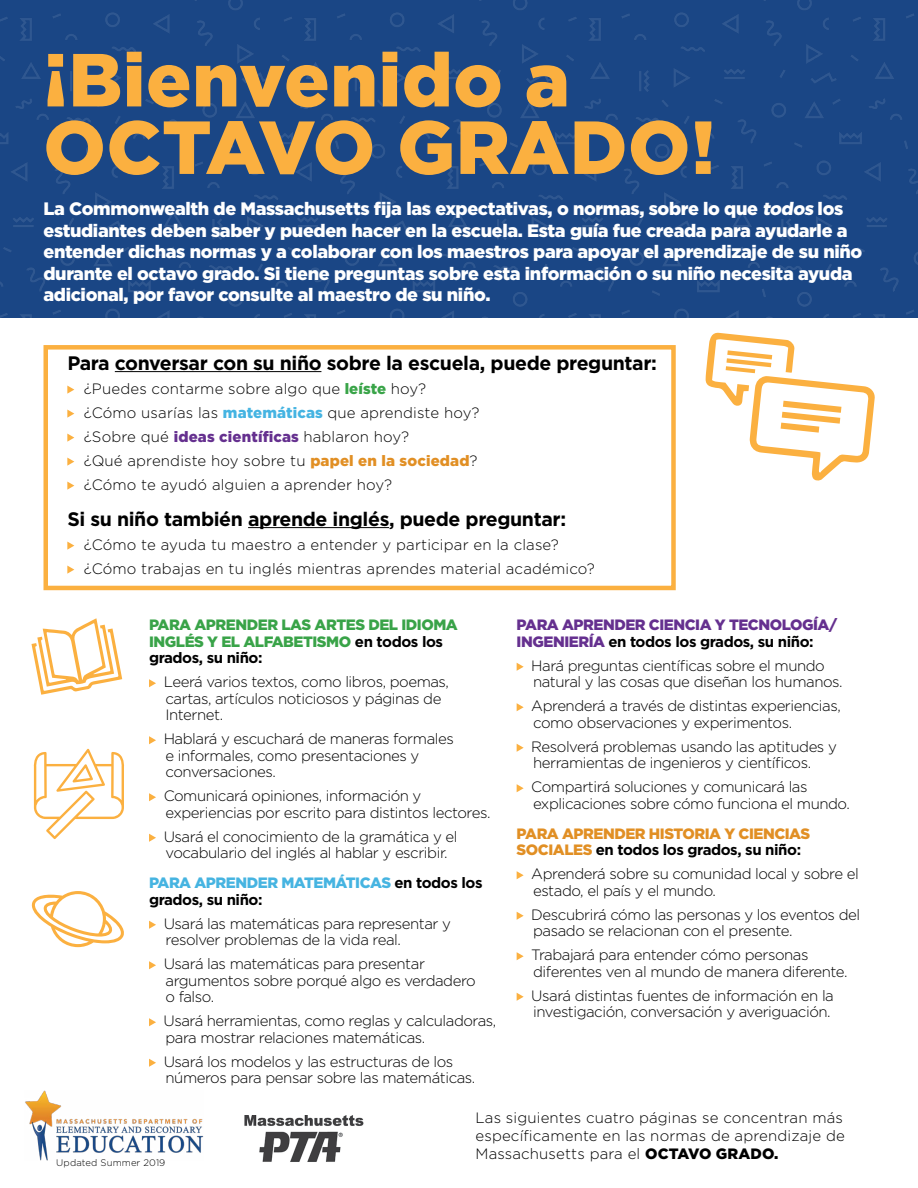
<style>
.page{position:relative;width:918px;height:1188px;background:#fff}
.page>*{position:absolute;margin:0;border:0;box-sizing:border-box;transform-origin:0 0}
.t1{font:900 75px/67.5px "Gotham";letter-spacing:.01em;color:#fbb040}
.t2{font:700 19.5px "Gotham";letter-spacing:-.02em;color:#000}
.t3{font:900 18px/21.6px "Gotham";letter-spacing:-.02em;color:#fff}
.t4{font:300 15px/16.5px "Gotham";letter-spacing:-.03em;color:#000}
.t5{font:300 15px/24px "Gotham";letter-spacing:.01em;color:#000}
.t6{font:900 15px/16.5px "Gotham";letter-spacing:-.03em;color:#39a348}
.t7{font:900 15px/16.5px "Gotham";letter-spacing:-.03em;color:#65308f}
.t8{font:900 15px/16.5px "Gotham";letter-spacing:-.03em;color:#e18f24}
.t9{font:700 15px/16.5px "Gotham";letter-spacing:-.03em;color:#000}
.t10{font:300 9.45px "Gotham";letter-spacing:.01em;color:#000}
.s1{font-weight:900;color:#39a448}
.s2{font-weight:900;color:#45b4e2}
.s3{font-weight:900;color:#65308f}
.s4{font-weight:900;color:#e18f24}
.s5{font-weight:700;color:#000}
.s6{font-weight:900;color:#46b4e1}
.s7{font-weight:900}
</style>
<div class="page">
<div style="left:0;top:0;width:918px;height:317px;background:#1a4685"></div>
<svg style="left:31px;top:618px;width:91px;height:77px"></svg>
<svg style="left:706px;top:333px;width:169px;height:148px"></svg>
<img style="left:25px;top:1091px;width:178px;height:69px">
<svg style="left:31px;top:891px;width:93px;height:56px"></svg>
<svg style="left:34px;top:749px;width:90px;height:90px"></svg>
<img style="left:244px;top:1115px;width:120px;height:47px">
<svg style="left:149px;top:679px;width:7px;height:8px"></svg>
<svg style="left:149px;top:736px;width:7px;height:8px"></svg>
<svg style="left:149px;top:793px;width:7px;height:8px"></svg>
<svg style="left:149px;top:834px;width:7px;height:8px"></svg>
<svg style="left:149px;top:921px;width:7px;height:8px"></svg>
<svg style="left:149px;top:961px;width:7px;height:8px"></svg>
<svg style="left:149px;top:1018px;width:7px;height:8px"></svg>
<svg style="left:149px;top:1059px;width:7px;height:8px"></svg>
<svg style="left:517px;top:663px;width:7px;height:8px"></svg>
<svg style="left:517px;top:703px;width:7px;height:8px"></svg>
<svg style="left:517px;top:744px;width:7px;height:8px"></svg>
<svg style="left:517px;top:784px;width:7px;height:8px"></svg>
<svg style="left:517px;top:871px;width:7px;height:8px"></svg>
<svg style="left:517px;top:912px;width:7px;height:8px"></svg>
<svg style="left:517px;top:952px;width:7px;height:8px"></svg>
<svg style="left:517px;top:993px;width:7px;height:8px"></svg>
<div style="left:44px;top:345px;width:632px;height:245px;border:4px solid #fbb040"></div>
<hr style="left:115px;top:371px;width:206px;height:1px;background:#000">
<hr style="left:248px;top:527px;width:141px;height:1px;background:#000">
<svg style="left:67px;top:386px;width:7px;height:8px"></svg>
<svg style="left:67px;top:410px;width:7px;height:8px"></svg>
<svg style="left:67px;top:434px;width:7px;height:8px"></svg>
<svg style="left:67px;top:458px;width:7px;height:8px"></svg>
<svg style="left:67px;top:482px;width:7px;height:8px"></svg>
<svg style="left:67px;top:542px;width:7px;height:8px"></svg>
<svg style="left:67px;top:566px;width:7px;height:8px"></svg>
<h1 class="t1" style="left:43px;top:45px;width:673px">¡Bienvenido a<br>OCTAVO GRADO!</h1>
<p class="t3" style="left:43px;top:198px;width:820px">La Commonwealth de Massachusetts fija las expectativas, o normas, sobre lo que todos los estudiantes deben saber y pueden hacer en la escuela. Esta guía fue creada para ayudarle a entender dichas normas y a colaborar con los maestros para apoyar el aprendizaje de su niño durante el octavo grado. Si tiene preguntas sobre esta información o su niño necesita ayuda adicional, por favor consulte al maestro de su niño.</p>
<h2 class="t2" style="left:67px;top:350px;width:591px">Para conversar con su niño sobre la escuela, puede preguntar:</h2>
<p class="t5" style="left:84px;top:376px;width:397px">¿Puedes contarme sobre algo que <span class="s1">leíste</span> hoy? ¿Cómo usarías las <span class="s2">matemáticas</span> que aprendiste hoy? ¿Sobre qué <span class="s3">ideas científicas</span> hablaron hoy?<br>¿Qué aprendiste hoy sobre tu <span class="s4">papel en la sociedad</span>? ¿Cómo te ayudó alguien a aprender hoy?</p>
<h2 class="t2" style="left:67px;top:506px;width:500px">Si su niño también aprende inglés, puede preguntar:</h2>
<p class="t5" style="left:84px;top:532px;width:513px">¿Cómo te ayuda tu maestro a entender y participar en la clase? ¿Cómo trabajas en tu inglés mientras aprendes material académico?</p>
<p class="t6" style="left:149px;top:617px;width:310px">PARA APRENDER LAS ARTES DEL IDIOMA<br>INGLÉS Y EL ALFABETISMO <span class="s5">en todos los grados, su niño:</span></p>
<p class="t4" style="left:164px;top:673px;width:287px">Leerá varios textos, como libros, poemas, cartas, artículos noticiosos y páginas de<br>Internet.</p>
<p class="t4" style="left:164px;top:730px;width:292px">Hablará y escuchará de maneras formales e informales, como presentaciones y conversaciones.</p>
<p class="t4" style="left:164px;top:787px;width:328px">Comunicará opiniones, información y experiencias por escrito para distintos lectores.</p>
<p class="t4" style="left:164px;top:828px;width:295px">Usará el conocimiento de la gramática y el vocabulario del inglés al hablar y escribir.</p>
<p class="t9" style="left:149px;top:875px;width:335px"><span class="s6">PARA APRENDER MATEMÁTICAS</span> en todos los grados, su niño:</p>
<p class="t4" style="left:164px;top:915px;width:289px">Usará las matemáticas para representar y resolver problemas de la vida real.</p>
<p class="t4" style="left:164px;top:955px;width:314px">Usará las matemáticas para presentar argumentos sobre porqué algo es verdadero o falso.</p>
<p class="t4" style="left:163px;top:1012px;width:334px">Usará herramientas, como reglas y calculadoras, para mostrar relaciones matemáticas.</p>
<p class="t4" style="left:164px;top:1053px;width:313px">Usará los modelos y las estructuras de los números para pensar sobre las matemáticas.</p>
<p class="t7" style="left:517px;top:617px;width:322px">PARA APRENDER CIENCIA Y TECNOLOGÍA/<br>INGENIERÍA <span class="s5">en todos los grados, su niño:</span></p>
<p class="t4" style="left:531px;top:657px;width:313px">Hará preguntas científicas sobre el mundo natural y las cosas que diseñan los humanos.</p>
<p class="t4" style="left:531px;top:697px;width:311px">Aprenderá a través de distintas experiencias, como observaciones y experimentos.</p>
<p class="t4" style="left:531px;top:738px;width:307px">Resolverá problemas usando las aptitudes y herramientas de ingenieros y científicos.</p>
<p class="t4" style="left:531px;top:778px;width:320px">Compartirá soluciones y comunicará las explicaciones sobre cómo funciona el mundo.</p>
<p class="t8" style="left:517px;top:825px;width:295px">PARA APRENDER HISTORIA Y CIENCIAS<br>SOCIALES <span class="s5">en todos los grados, su niño:</span></p>
<p class="t4" style="left:531px;top:865px;width:329px">Aprenderá sobre su comunidad local y sobre el estado, el país y el mundo.</p>
<p class="t4" style="left:531px;top:906px;width:330px">Descubrirá cómo las personas y los eventos del pasado se relacionan con el presente.</p>
<p class="t4" style="left:531px;top:946px;width:318px">Trabajará para entender cómo personas diferentes ven al mundo de manera diferente.</p>
<p class="t4" style="left:531px;top:987px;width:304px">Usará distintas fuentes de información en la investigación, conversación y averiguación.</p>
<p class="t10" style="left:56px;top:1157px;width:111px">Updated Summer 2019</p>
<p class="t5" style="left:476px;top:1109px;width:371px;line-height:18px">Las siguientes cuatro páginas se concentran más específicamente en las normas de aprendizaje de<br>Massachusetts para el <span class="s7">OCTAVO GRADO.</span></p>
</div>
